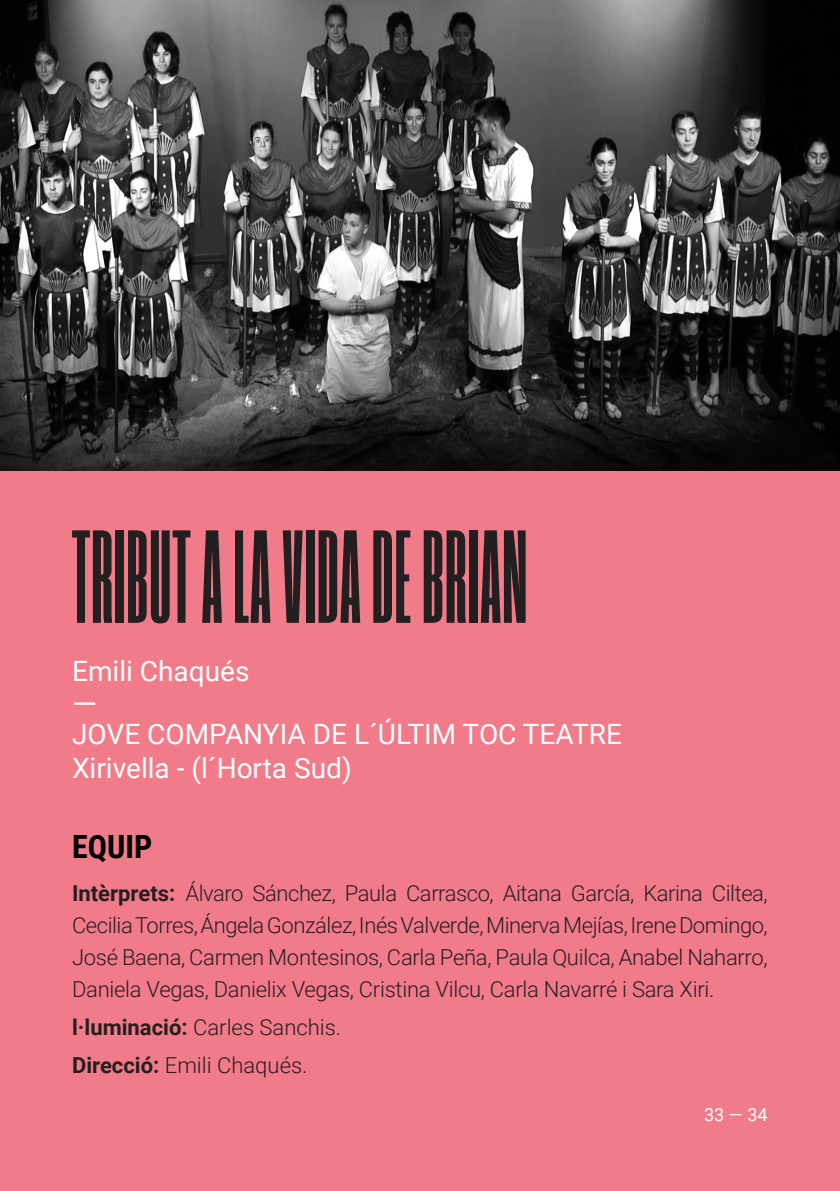
<style>
.page{position:relative;width:840px;height:1191px;background:#fff}
.page>*{position:absolute;margin:0;border:0;box-sizing:border-box;transform-origin:0 0}
.t1{font:700 154px "Ad U Sans";letter-spacing:.01em;color:#231f20}
.t2{font:700 32px "Roboto Condensed";color:#000001}
.t3{font:32px "Roboto";color:#fff}
.t4{font:28px "Roboto";color:#fff}
.t5{font:300 22px/32px "Roboto";letter-spacing:-.015em;color:#231f20;text-align:justify}
.t6{font:18px "Roboto";color:#fff}
.s1{font-weight:700}
</style>
<div class="page">
<div style="left:0;top:0;width:839px;height:1191px;background:#f27b89"></div>
<img style="left:0;top:0;width:839px;height:470px">
<p class="t1" style="left:72px;top:512px;width:456px">TRIBUT A LA VIDA DE BRIAN</p>
<p class="t4" style="left:72px;top:651px;width:179px">Emili Chaqués</p>
<p class="t3" style="left:72px;top:681px;width:26px">—</p>
<p class="t4" style="left:72px;top:715px;width:551px">JOVE COMPANYIA DE L´ÚLTIM TOC TEATRE</p>
<p class="t4" style="left:72px;top:748px;width:281px">Xirivella - (l´Horta Sud)</p>
<p class="t2" style="left:72px;top:824px;width:82px">EQUIP</p>
<p class="t5" style="left:72px;top:876px;width:696px"><span class="s1">Intèrprets:</span> Álvaro Sánchez, Paula Carrasco, Aitana García, Karina Ciltea, Cecilia Torres, Ángela González, Inés Valverde, Minerva Mejías, Irene Domingo, José Baena, Carmen Montesinos, Carla Peña, Paula Quilca, Anabel Naharro, Daniela Vegas, Danielix Vegas, Cristina Vilcu, Carla Navarré i Sara Xiri.</p>
<p class="t5" style="left:72px;top:1010px;width:270px"><span class="s1">l·luminació:</span> Carles Sanchis.</p>
<p class="t5" style="left:72px;top:1047px;width:237px"><span class="s1">Direcció:</span> Emili Chaqués.</p>
<p class="t6" style="left:703px;top:1101px;width:65px">33 — 34</p>
</div>
